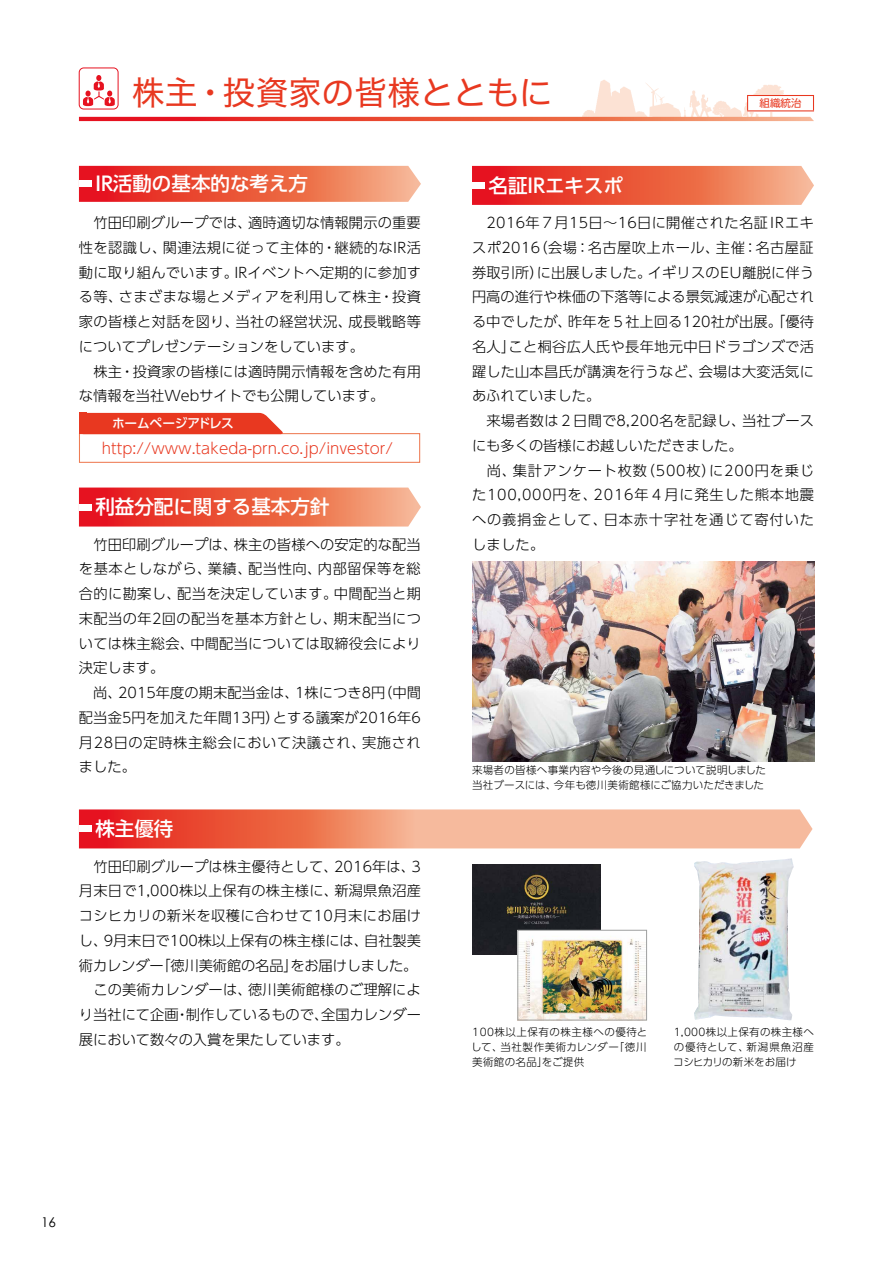
<style>
.page{position:relative;width:893px;height:1263px;background:#fff}
.page>*{position:absolute;margin:0;border:0;box-sizing:border-box;transform-origin:0 0}
.t1{font:33px "Hiragino UD Sans F Std W4";color:#e83820}
.t2{font:500 19.5px "UD Shin Go Pro";color:#fff}
.t3{font:300 15px "UD Shin Go Pro";color:#e83820}
.t4{font:300 14.25px/24.8px "UD Shin Go Pro";letter-spacing:.01em;color:#000}
.t5{font:13.5px "Century Gothic";color:#000}
.t6{font:500 12.75px "UD Shin Go Pro";letter-spacing:-.025em;color:#fff}
.t7{font:300 10.5px/15px "UD Shin Go Pro";letter-spacing:.03em;color:#000;text-align:justify}
.t8{font:10.5px "UD Shin Go Pro";color:#e83820}
</style>
<div class="page">
<img style="left:568px;top:80px;width:225px;height:42px">
<svg style="left:79px;top:117px;width:735px;height:4px;background:#eb5641"></svg>
<svg style="left:79px;top:166px;width:342px;height:36px;background:#ec5f48"></svg>
<div style="left:79px;top:180px;width:13px;height:6px;background:#fff"></div>
<div style="left:79px;top:433px;width:341px;height:30px;border:1px solid #ee7d55"></div>
<div style="left:87px;top:413px;width:198px;height:21px;background:#e83820"></div>
<div style="left:79px;top:413px;width:8px;height:21px;background:#e83820"></div>
<svg style="left:79px;top:487px;width:342px;height:39px;background:#ec614a"></svg>
<div style="left:79px;top:504px;width:13px;height:6px;background:#fff"></div>
<svg style="left:79px;top:809px;width:733px;height:39px;background:#f19176"></svg>
<div style="left:79px;top:826px;width:13px;height:6px;background:#fff"></div>
<svg style="left:472px;top:166px;width:342px;height:39px;background:#eb5f47"></svg>
<div style="left:472px;top:182px;width:13px;height:7px;background:#fff"></div>
<div style="left:79px;top:68px;width:39px;height:41px;border:1px solid #e61220;border-radius:5px"></div>
<svg style="left:83px;top:75px;width:32px;height:31px"></svg>
<img style="left:472px;top:562px;width:342px;height:199px">
<div style="left:747px;top:95px;width:67px;height:16px;background:#fff"></div>
<svg style="left:747px;top:96px;width:1px;height:14px"></svg>
<svg style="left:813px;top:96px;width:1px;height:14px"></svg>
<hr style="left:747px;top:95px;width:67px;height:1px;background:#e83820">
<hr style="left:747px;top:110px;width:67px;height:1px;background:#e83820">
<img style="left:694px;top:858px;width:100px;height:163px">
<img style="left:472px;top:865px;width:129px;height:90px">
<img style="left:520px;top:932px;width:125px;height:86px">
<div style="left:518px;top:930px;width:129px;height:90px;border:1px solid #9fa0a0"></div>
<h1 class="t1" style="left:132px;top:68px;width:422px">株主・投資家の皆様とともに</h1>
<p class="t8" style="left:759px;top:95px;width:43px">組織統治</p>
<h2 class="t2" style="left:95px;top:167px;width:214px">IR活動の基本的な考え方</h2>
<p class="t4" style="left:79px;top:210px;width:344px">　竹田印刷グループでは、適時適切な情報開示の重要性を認識し、関連法規に従って主体的・継続的なIR活動に取り組んでいます。IRイベントへ定期的に参加する等、さまざまな場とメディアを利用して株主・投資家の皆様と対話を図り、当社の経営状況、成長戦略等についてプレゼンテーションをしています。<br>　株主・投資家の皆様には適時開示情報を含めた有用な情報を当社Webサイトでも公開しています。</p>
<p class="t3" style="left:102px;top:436px;width:293px">http://www.takeda-prn.co.jp/investor/</p>
<p class="t6" style="left:112px;top:413px;width:123px">ホームページアドレス</p>
<h2 class="t2" style="left:95px;top:491px;width:236px">利益分配に関する基本方針</h2>
<p class="t4" style="left:79px;top:531px;width:344px">　竹田印刷グループは、株主の皆様への安定的な配当を基本としながら、業績、配当性向、内部留保等を総合的に勘案し、配当を決定しています。中間配当と期末配当の年2回の配当を基本方針とし、期末配当については株主総会、中間配当については取締役会により決定します。<br>　尚、2015年度の期末配当金は、1株につき8円（中間配当金5円を加えた年間13円）とする議案が2016年6月28日の定時株主総会において決議され、実施されました。</p>
<h2 class="t2" style="left:95px;top:813px;width:80px">株主優待</h2>
<p class="t4" style="left:79px;top:853px;width:344px">　竹田印刷グループは株主優待として、2016年は、3月末日で1,000株以上保有の株主様に、新潟県魚沼産コシヒカリの新米を収穫に合わせて10月末にお届けし、9月末日で100株以上保有の株主様には、自社製美術カレンダー「徳川美術館の名品」をお届けしました。　この美術カレンダーは、徳川美術館様のご理解により当社にて企画・制作しているもので、全国カレンダー展において数々の入賞を果たしています。</p>
<h2 class="t2" style="left:488px;top:170px;width:136px">名証IRエキスポ</h2>
<p class="t4" style="left:472px;top:210px;width:344px">　2016年７月15日～16日に開催された名証IRエキスポ2016（会場：名古屋吹上ホール、主催：名古屋証券取引所）に出展しました。イギリスのEU離脱に伴う円高の進行や株価の下落等による景気減速が心配される中でしたが、昨年を５社上回る120社が出展。「優待名人」こと桐谷広人氏や長年地元中日ドラゴンズで活躍した山本昌氏が講演を行うなど、会場は大変活気にあふれていました。<br>　来場者数は２日間で8,200名を記録し、当社ブースにも多くの皆様にお越しいただきました。<br>　尚、集計アンケート枚数（500枚）に200円を乗じた100,000円を、2016年４月に発生した熊本地震への義捐金として、日本赤十字社を通じて寄付いたしました。</p>
<p class="t7" style="left:472px;top:762px;width:295px">来場者の皆様へ事業内容や今後の見通しについて説明しました当社ブースには、今年も徳川美術館様にご協力いただきました</p>
<p class="t7" style="left:471px;top:1024px;width:178px">100株以上保有の株主様への優待として、当社製作美術カレンダー「徳川美術館の名品」をご提供</p>
<p class="t7" style="left:673px;top:1024px;width:142px">1,000株以上保有の株主様への優待として、新潟県魚沼産コシヒカリの新米をお届け</p>
<p class="t5" style="left:41px;top:1213px;width:16px">16</p>
</div>
